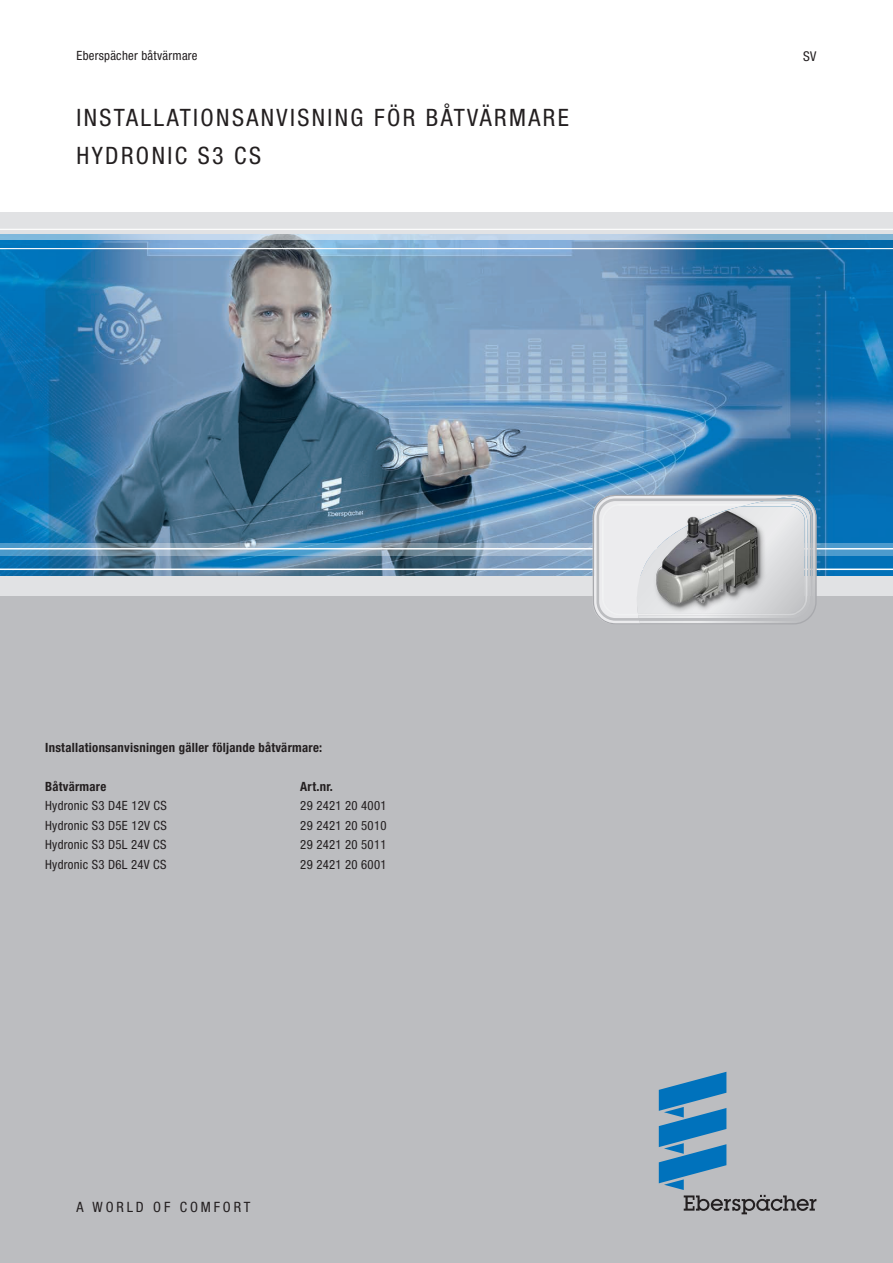
<style>
.page{position:relative;width:893px;height:1263px;background:#fff}
.page>*{position:absolute;margin:0;border:0;box-sizing:border-box;transform-origin:0 0}
.Ueberschrift_16pt{font:condensed 24px "Helvetica Neue LTW1 G";letter-spacing:.1em;color:#231f20}
.t1{font:condensed 14.25px "Helvetica Neue LTW1 G";letter-spacing:.2em;color:#231f20}
.Fließtext_9pt_rechts{font:condensed 13.5px "Helvetica Neue LTW1 G";color:#231f20}
.Fließtext_8_5pt{font:condensed 12.75px "Helvetica Neue LTW1 G";letter-spacing:.02em;color:#231f20}
.Fließtext_8_5pt-2{font:700 condensed 12.75px "Helvetica Neue LTW1 G";letter-spacing:.02em;color:#231f20}
.Ueberschrift_8_5pt_L{font:condensed 12.75px "Helvetica Neue LTW1 G";letter-spacing:.02em;color:#231f20}
</style>
<div class="page">
<img style="left:0;top:240px;width:893px;height:336px">
<div style="left:0;top:587px;width:893px;height:676px;background:#bcbdc0"></div>
<svg style="left:0;top:234px;width:893px;height:6px"></svg>
<div style="left:0;top:213px;width:893px;height:21px;background:#e1e2e4"></div>
<hr style="left:0;top:229px;width:893px;height:1px;background:#fff">
<hr style="left:0;top:248px;width:893px;height:1px;background:#fff">
<svg style="left:0;top:543px;width:893px;height:12px"></svg>
<hr style="left:0;top:548px;width:893px;height:1px;background:#fff">
<hr style="left:0;top:568px;width:893px;height:2px;background:#fff">
<div style="left:0;top:576px;width:893px;height:19px;background:#e1e2e4"></div>
<svg style="left:593px;top:495px;width:224px;height:129px"></svg>
<img style="left:750px;top:504px;width:56px;height:11px">
<img style="left:796px;top:515px;width:11px;height:99px">
<img style="left:613px;top:613px;width:183px;height:2px">
<img style="left:603px;top:504px;width:147px;height:11px">
<img style="left:602px;top:515px;width:11px;height:99px">
<svg style="left:659px;top:1072px;width:157px;height:142px"></svg>
<img style="left:607px;top:508px;width:196px;height:105px">
<p class="Ueberschrift_8_5pt_L" style="left:77px;top:48px;width:123px">Eberspächer båtvärmare</p>
<p class="Ueberschrift_16pt" style="left:77px;top:104px;width:494px">INSTALLATIONSANVISNING FÖR BÅTVÄRMARE</p>
<p class="Ueberschrift_16pt" style="left:77px;top:141px;width:186px">HYDRONIC S3 CS</p>
<p class="Fließtext_8_5pt-2" style="left:45px;top:739px;width:279px">Installationsanvisningen gäller följande båtvärmare:</p>
<p class="Fließtext_8_5pt-2" style="left:45px;top:778px;width:63px">Båtvärmare</p>
<p class="Fließtext_8_5pt-2" style="left:300px;top:778px;width:34px">Art.nr.</p>
<p class="Fließtext_8_5pt" style="left:45px;top:798px;width:123px">Hydronic S3 D4E 12V CS</p>
<p class="Fließtext_8_5pt" style="left:300px;top:798px;width:88px">29 2421 20 4001</p>
<p class="Fließtext_8_5pt" style="left:45px;top:818px;width:123px">Hydronic S3 D5E 12V CS</p>
<p class="Fließtext_8_5pt" style="left:300px;top:818px;width:88px">29 2421 20 5010</p>
<p class="Fließtext_8_5pt" style="left:45px;top:837px;width:123px">Hydronic S3 D5L 24V CS</p>
<p class="Fließtext_8_5pt" style="left:300px;top:837px;width:88px">29 2421 20 5011</p>
<p class="Fließtext_8_5pt" style="left:45px;top:857px;width:123px">Hydronic S3 D6L 24V CS</p>
<p class="Fließtext_8_5pt" style="left:300px;top:857px;width:88px">29 2421 20 6001</p>
<p class="t1" style="left:77px;top:1198px;width:175px">A WORLD OF COMFORT</p>
<p class="Fließtext_9pt_rechts" style="left:803px;top:48px;width:15px">SV</p>
</div>
